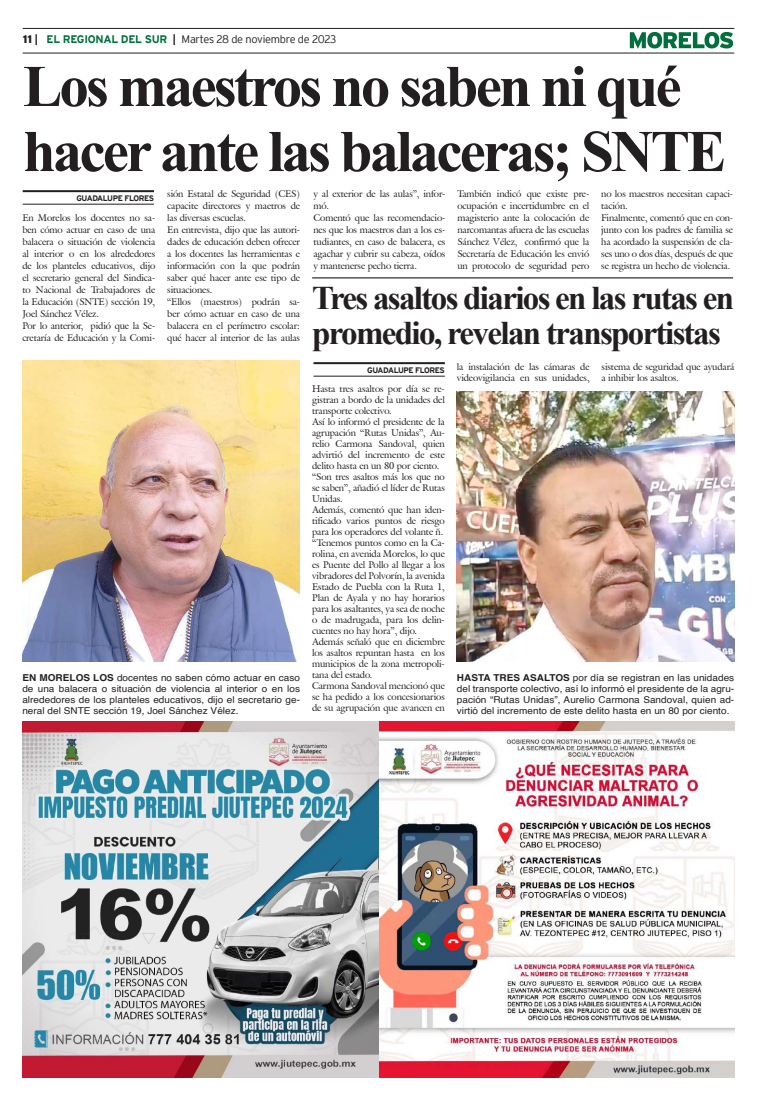
<style>
.page{position:relative;width:757px;height:1106px;background:#fff}
.page>*{position:absolute;margin:0;border:0;box-sizing:border-box;transform-origin:0 0}
.t1{font:700 59px/65px "Times New Roman";letter-spacing:-.05em;color:#231f20}
.t2{font:700 33px/35px "Times New Roman";letter-spacing:-.05em;color:#231f20}
.t3{font:300 11px "Interstate";letter-spacing:-.025em;color:#231f20}
.t4{font:9.5px/12px "Galliard IT Cby BT";letter-spacing:-.01em;color:#231f20}
.t5{font:9.5px/11px "Helvetica";letter-spacing:.005em;color:#231f20;text-align:justify;scale:1.05 1}
.t6{font:700 8px "Interstate";letter-spacing:-.05em;color:#231f20}
.s1{font-weight:900}
.s2{font-weight:700}
.s3{font-weight:700;color:#006f3c}
</style>
<div class="page">
<hr style="left:23px;top:28px;width:711px;height:1px;background:#231f20">
<hr style="left:23px;top:53px;width:711px;height:1px;background:#231f20">
<svg style="left:630px;top:32px;width:103px;height:17px"></svg>
<img style="left:23px;top:722px;width:711px;height:355px">
<hr style="left:313px;top:362px;width:132px;height:2px;background:#231f20">
<hr style="left:313px;top:376px;width:132px;height:1px;background:#231f20">
<hr style="left:23px;top:190px;width:131px;height:2px;background:#231f20">
<hr style="left:23px;top:204px;width:131px;height:1px;background:#231f20">
<img style="left:22px;top:360px;width:278px;height:302px">
<img style="left:457px;top:391px;width:277px;height:270px">
<hr style="left:312px;top:277px;width:421px;height:1px;background:#000">
<p class="t3" style="left:23px;top:33px;width:315px"><span class="s1">11</span> <span class="s2">|</span> <span class="s3">EL REGIONAL DEL SUR</span> <span class="s2">|</span> Martes 28 de noviembre de 2023</p>
<h1 class="t1" style="left:23px;top:52px;width:705px">Los maestros no saben ni qué hacer ante las balaceras; SNTE</h1>
<p class="t6" style="left:76px;top:193px;width:79px">GUADALUPE FLORES</p>
<p class="t4" style="left:167px;top:188px;width:134px">sión Estatal de Seguridad (CES) capacite directores y maetros de las diversas escuelas.<br>En entrevista, dijo que las autori&shy;dades de educación deben ofrecer a los docentes las herramientas e información con la que podrán saber qué hacer ante ese tipo de situaciones.<br>“Ellos (maestros) podrán sa&shy;ber cómo actuar en caso de una balacera en el perímetro escolar: qué hacer al interior de las aulas</p>
<p class="t4" style="left:313px;top:188px;width:133px">y al exterior de las aulas”, infor&shy;mó.<br>Comentó que las recomendacio&shy;nes que los maestros dan a los es&shy;tudiantes, en caso de balacera, es agachar y cubrir su cabeza, oídos y mantenerse pecho tierra.</p>
<p class="t4" style="left:457px;top:188px;width:133px;text-align:justify">También indicó que existe pre&shy;ocupación e incertidumbre en el magisterio ante la colocación de narcomantas afuera de las escuelas Sánchez Vélez, confirmó que la Secretaría de Educación les envió un protocolo de seguridad pero</p>
<p class="t4" style="left:601px;top:188px;width:133px">no los maestros necesitan capaci&shy;tación.<br>Finalmente, comentó que en con&shy;junto con los padres de familia se ha acordado la suspensión de cla&shy;ses uno o dos días, después de que se registra un hecho de violencia.</p>
<p class="t4" style="left:22px;top:212px;width:134px">En Morelos los docentes no sa&shy;ben cómo actuar en caso de una balacera o situación de violencia al interior o en los alrededores de los planteles educativos, dijo el secretario general del Sindica&shy;to Nacional de Trabajadores de la Educación (SNTE) sección 19,<br>Joel Sánchez Vélez.<br>Por lo anterior, pidió que la Se&shy;cretaría de Educación y la Comi-</p>
<h2 class="t2" style="left:312px;top:279px;width:424px">Tres asaltos diarios en las rutas en promedio, revelan transportistas</h2>
<p class="t6" style="left:367px;top:365px;width:79px">GUADALUPE FLORES</p>
<p class="t4" style="left:457px;top:361px;width:134px;line-height:11px">la instalación de las cámaras de videovigilancia en sus unidades,</p>
<p class="t4" style="left:601px;top:361px;width:134px;line-height:11px">sistema de seguridad que ayudará a inhibir los asaltos.</p>
<p class="t4" style="left:312px;top:383px;width:134px;line-height:11px">Hasta tres asaltos por día se re&shy;gistran a bordo de la unidades del transporte colectivo.<br>Así lo informó el presidente de la agrupación “Rutas Unidas”, Au&shy;relio Carmona Sandoval, quien advirtió del incremento de este delito hasta en un 80 por ciento. “Son tres asaltos más los que no se saben”, añadió el líder de Rutas<br>Unidas.<br>Además, comentó que han iden&shy;tificado varios puntos de riesgo para los operadores del volante ñ. “Tenemos puntos como en la Ca&shy;rolina, en avenida Morelos, lo que es Puente del Pollo al llegar a los vibradores del Polvorín, la avenida<br>Estado de Puebla con la Ruta 1,<br>Plan de Ayala y no hay horarios para los asaltantes, ya sea de noche o de madrugada, para los delin&shy;cuentes no hay hora”, dijo.<br>Además señaló que en diciembre los asaltos repuntan hasta en los municipios de la zona metropoli&shy;tana del estado.<br>Carmona Sandoval mencionó que se ha pedido a los concesionarios de su agrupación que avancen en</p>
<p class="t5" style="left:457px;top:672px;width:266px"><span class="s2">HASTA TRES ASALTOS</span> por día se registran en las unidades del transporte colectivo, así lo informó el presidente de la agru&shy;pación “Rutas Unidas”, Aurelio Carmona Sandoval, quien ad&shy;virtió del incremento de este delito hasta en un 80 por ciento.</p>
<p class="t5" style="left:22px;top:672px;width:266px"><span class="s2">EN MORELOS LOS</span> docentes no saben cómo actuar en caso de una balacera o situación de violencia al interior o en los alrededores de los planteles educativos, dijo el secretario ge&shy;neral del SNTE sección 19, Joel Sánchez Vélez.</p>
</div>
